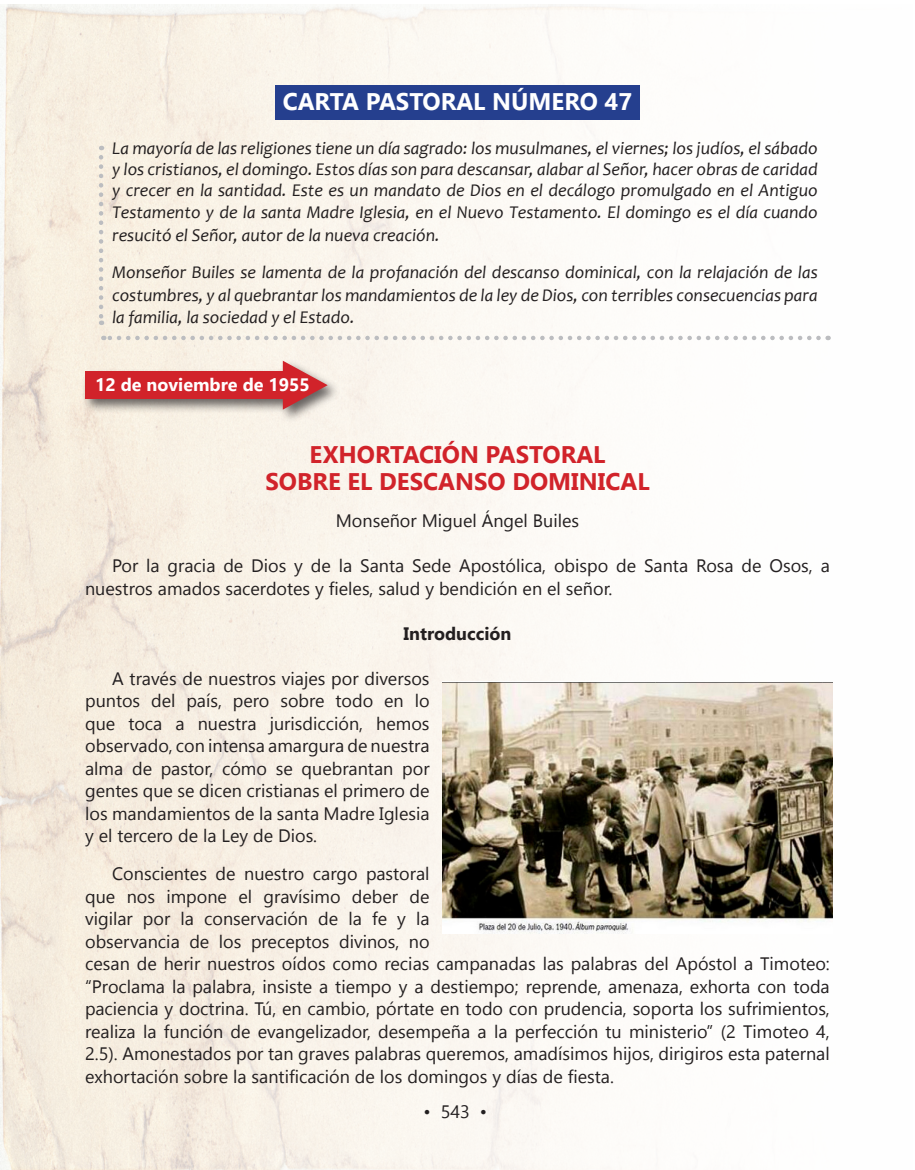
<style>
.page{position:relative;width:915px;height:1170px;background:#fff}
.page>*{position:absolute;margin:0;border:0;box-sizing:border-box;transform-origin:0 0}
._1__título_carta{font:700 24px "Gadugi";color:#d1232a}
._1__título_principal{font:700 24px "Gadugi";color:#fff}
.t1{font:18px/22.5px "Gadugi";color:#231f20}
.texto_itálica_bloque{font:italic 18px/21.8px "Candara";color:#231f20;text-align:justify}
._1__fechas_fondo_roj{font:700 18px "Gadugi";color:#fff}
.t2{font:700 18px "Gadugi";color:#231f20}
</style>
<div class="page">
<img style="left:0;top:4px;width:833px;height:1165px">
<div style="left:82px;top:357px;width:259px;height:65px;background:#231f20;opacity:.68"></div>
<div style="left:85px;top:371px;width:204px;height:28px;background:#d1232a"></div>
<svg style="left:283px;top:361px;width:44px;height:48px;background:#ce7272"></svg>
<svg style="left:99px;top:157px;width:4px;height:168px"></svg>
<svg style="left:103px;top:336px;width:715px;height:4px"></svg>
<div style="left:275px;top:85px;width:364px;height:34px;background:#253f8e"></div>
<img style="left:442px;top:681px;width:390px;height:252px">
<p class="_1__título_principal" style="left:282px;top:87px;width:351px">CARTA PASTORAL NÚMERO 47</p>
<p class="texto_itálica_bloque" style="left:112px;top:137px;width:707px">La mayoría de las religiones tiene un día sagrado: los musulmanes, el viernes; los judíos, el sábado y los cristianos, el domingo. Estos días son para descansar, alabar al Señor, hacer obras de caridad y crecer en la santidad. Este es un mandato de Dios en el decálogo promulgado en el Antiguo Testamento y de la santa Madre Iglesia, en el Nuevo Testamento. El domingo es el día cuando resucitó el Señor, autor de la nueva creación.</p>
<p class="texto_itálica_bloque" style="left:112px;top:261px;width:707px;line-height:22.5px">Monseñor Builes se lamenta de la profanación del descanso dominical, con la relajación de las costumbres, y al quebrantar los mandamientos de la ley de Dios, con terribles consecuencias para la familia, la sociedad y el Estado.</p>
<p class="_1__fechas_fondo_roj" style="left:95px;top:373px;width:216px">12 de noviembre de 1955</p>
<p class="_1__título_carta" style="left:309px;top:440px;width:297px">EXHORTACIÓN PASTORAL</p>
<p class="_1__título_carta" style="left:265px;top:467px;width:385px">SOBRE EL DESCANSO DOMINICAL</p>
<p class="t1" style="left:335px;top:509px;width:245px">Monseñor Miguel Ángel Builes</p>
<p class="t1" style="left:85px;top:554px;width:746px;text-indent:27px">Por la gracia de Dios y de la Santa Sede Apostólica, obispo de Santa Rosa de Osos, a nuestros amados sacerdotes y fieles, salud y bendición en el señor.</p>
<p class="t2" style="left:403px;top:622px;width:109px">Introducción</p>
<p class="t1" style="left:85px;top:667px;width:346px;text-align:justify;text-indent:27px">A través de nuestros viajes por diversos puntos del país, pero sobre todo en lo que toca a nuestra jurisdicción, hemos observado, con intensa amargura de nuestra alma de pastor, cómo se quebrantan por gentes que se dicen cristianas el primero de los mandamientos de la santa Madre Iglesia y el tercero de la Ley de Dios.</p>
<p class="t1" style="left:85px;top:862px;width:746px;text-indent:27px">Conscientes de nuestro cargo pastoral<br>que nos impone el gravísimo deber de<br>vigilar por la conservación de la fe y la<br>observancia de los preceptos divinos, no<br>cesan de herir nuestros oídos como recias campanadas las palabras del Apóstol a Timoteo: “Proclama la palabra, insiste a tiempo y a destiempo; reprende, amenaza, exhorta con toda paciencia y doctrina. Tú, en cambio, pórtate en todo con prudencia, soporta los sufrimientos, realiza la función de evangelizador, desempeña a la perfección tu ministerio” (2 Timoteo 4, 2.5). Amonestados por tan graves palabras queremos, amadísimos hijos, dirigiros esta paternal exhortación sobre la santificación de los domingos y días de fiesta.</p>
<p class="t1" style="left:423px;top:1100px;width:65px">• 543 •</p>
</div>
